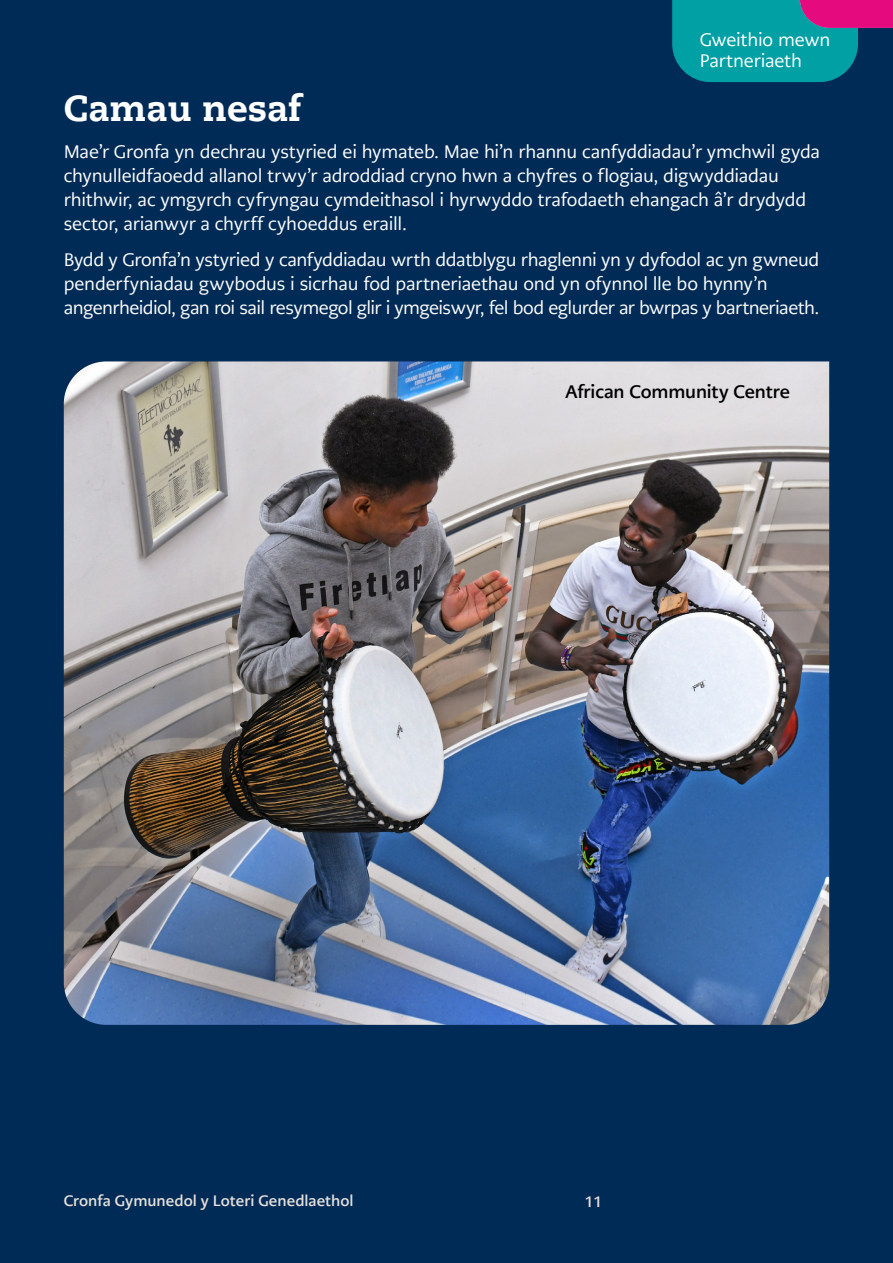
<style>
.page{position:relative;width:893px;height:1263px;background:#002b57}
.page>*{position:absolute;margin:0;border:0;box-sizing:border-box;transform-origin:0 0}
.t1{font:800 36px "Caecilia LT Pro 85";color:#fff}
.t2{font:18px/24px "PMN Caecilia Sans Text";letter-spacing:-.015em;color:#fff}
.t3{font:700 18px "PMN Caecilia Sans Text";letter-spacing:-.005em;color:#000}
.t4{font:700 15px "PMN Caecilia Sans Text";color:#e8e1da}
</style>
<div class="page">
<svg style="left:672px;top:0;width:221px;height:82px;background:#1e7b94"></svg>
<img style="left:64px;top:361px;width:765px;height:664px">
<p class="t2" style="left:700px;top:30px;width:132px;line-height:21px">Gweithio mewn<br>Partneriaeth</p>
<h1 class="t1" style="left:64px;top:83px;width:239px">Camau nesaf</h1>
<p class="t2" style="left:64px;top:139px;width:758px">Mae’r Gronfa yn dechrau ystyried ei hymateb. Mae hi’n rhannu canfyddiadau’r ymchwil gyda chynulleidfaoedd allanol trwy’r adroddiad cryno hwn a chyfres o flogiau, digwyddiadau rhithwir, ac ymgyrch cyfryngau cymdeithasol i hyrwyddo trafodaeth ehangach â’r drydydd sector, arianwyr a chyrff cyhoeddus eraill.</p>
<p class="t2" style="left:64px;top:248px;width:757px">Bydd y Gronfa’n ystyried y canfyddiadau wrth ddatblygu rhaglenni yn y dyfodol ac yn gwneud penderfyniadau gwybodus i sicrhau fod partneriaethau ond yn ofynnol lle bo hynny’n angenrheidiol, gan roi sail resymegol glir i ymgeiswyr, fel bod eglurder ar bwrpas y bartneriaeth.</p>
<p class="t3" style="left:565px;top:379px;width:226px">African Community Centre</p>
<p class="t4" style="left:64px;top:1191px;width:291px">Cronfa Gymunedol y Loteri Genedlaethol</p>
<p class="t4" style="left:585px;top:1191px;width:19px">11</p>
</div>
